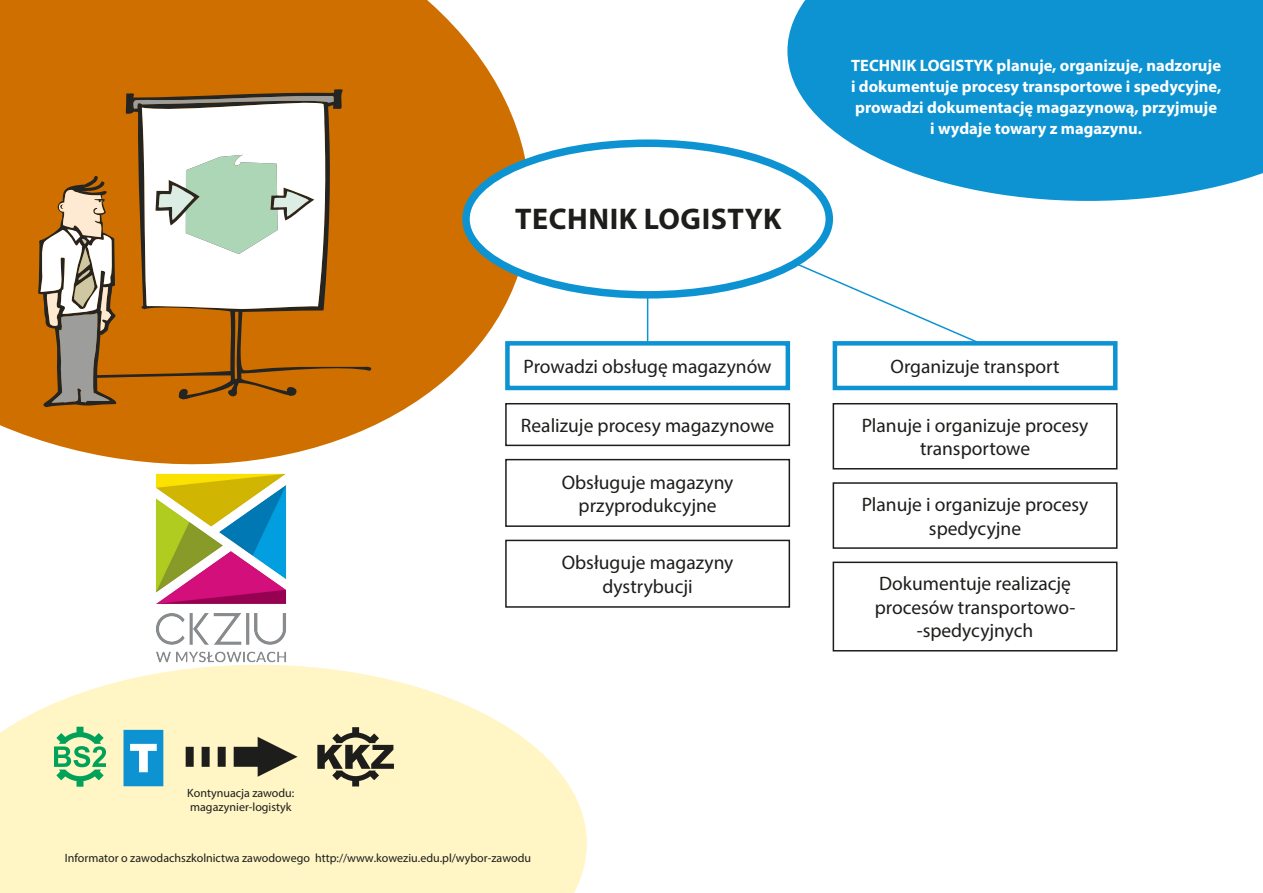
<style>
.page{position:relative;width:1263px;height:893px;background:#fff}
.page>*{position:absolute;margin:0;border:0;box-sizing:border-box;transform-origin:0 0}
.zawod_lewa{font:700 30px "Myriad Pro";letter-spacing:.02em;color:#1d1d1b}
.schematy_podst{font:19.5px/23.4px "Myriad Pro";color:#1d1d1b;text-align:center}
.zawod_opis_lewa{font:700 16.5px/21px "Myriad Pro";color:#fff;text-align:center}
.t1{font:12px "Myriad Pro";color:#1c1c1b}
.kontynuacja{font:12px/14.4px "Myriad Pro";color:#1d1d1b}
</style>
<div class="page">
<svg style="left:0;top:671px;width:587px;height:222px;background:#fef6cd"></svg>
<svg style="left:787px;top:0;width:476px;height:201px;background:#289fd7"></svg>
<svg style="left:0;top:0;width:554px;height:459px;fill:#cf6f00"></svg>
<svg style="left:94px;top:89px;width:277px;height:312px;background:#c46a02"></svg>
<svg style="left:133px;top:95px;width:201px;height:214px"></svg>
<svg style="left:38px;top:176px;width:78px;height:231px"></svg>
<svg style="left:762px;top:248px;width:215px;height:102px"></svg>
<hr style="left:647px;top:270px;width:1px;height:94px;background:#0d93d2">
<div style="left:466px;top:143px;width:363px;height:152px;background:#fff;border-radius:50%"></div>
<div style="left:462px;top:139px;width:371px;height:160px;border:8px solid #0d93d2;border-radius:50%"></div>
<div style="left:833px;top:403px;width:284px;height:66px;border:2px solid #1d1d1b"></div>
<div style="left:835px;top:343px;width:280px;height:45px;background:#fff"></div>
<div style="left:833px;top:341px;width:284px;height:49px;border:4px solid #0d93d2"></div>
<div style="left:833px;top:482px;width:284px;height:67px;border:2px solid #1d1d1b"></div>
<div style="left:833px;top:562px;width:284px;height:89px;border:2px solid #1d1d1b"></div>
<div style="left:506px;top:404px;width:283px;height:41px;background:#fff"></div>
<div style="left:505px;top:403px;width:285px;height:43px;border:2px solid #1d1d1b"></div>
<div style="left:505px;top:459px;width:285px;height:68px;border:2px solid #1d1d1b"></div>
<div style="left:505px;top:540px;width:285px;height:68px;border:2px solid #1d1d1b"></div>
<div style="left:507px;top:343px;width:281px;height:45px;background:#fff"></div>
<div style="left:505px;top:341px;width:285px;height:49px;border:4px solid #0d93d2"></div>
<svg style="left:186px;top:737px;width:112px;height:40px;background:#a6a082"></svg>
<svg style="left:317px;top:727px;width:77px;height:59px;background:#a6a082"></svg>
<svg style="left:123px;top:730px;width:40px;height:56px;background:#38a6d9"></svg>
<svg style="left:54px;top:727px;width:52px;height:60px;background:#99d399"></svg>
<img style="left:96px;top:414px;width:250px;height:308px">
<p class="zawod_lewa" style="left:515px;top:199px;width:268px">TECHNIK LOGISTYK</p>
<p class="schematy_podst" style="left:524px;top:354px;width:250px">Prowadzi obsługę magazynów</p>
<p class="schematy_podst" style="left:521px;top:413px;width:255px">Realizuje procesy magazynowe</p>
<p class="schematy_podst" style="left:562px;top:470px;width:173px">Obsługuje magazyny przyprodukcyjne</p>
<p class="schematy_podst" style="left:562px;top:551px;width:173px">Obsługuje magazyny dystrybucji</p>
<p class="kontynuacja" style="left:187px;top:785px;width:109px">Kontynuacja zawodu: magazynier-logistyk</p>
<p class="t1" style="left:65px;top:850px;width:468px">Informator o zawodachszkolnictwa zawodowego http://www.koweziu.edu.pl/wybor-zawodu</p>
<p class="zawod_opis_lewa" style="left:851px;top:54px;width:372px">TECHNIK LOGISTYK planuje, organizuje, nadzoruje i dokumentuje procesy transportowe i spedycyjne, prowadzi dokumentację magazynową, przyjmuje i wydaje towary z magazynu.</p>
<p class="schematy_podst" style="left:891px;top:354px;width:170px">Organizuje transport</p>
<p class="schematy_podst" style="left:862px;top:413px;width:228px">Planuje i organizuje procesy transportowe</p>
<p class="schematy_podst" style="left:862px;top:493px;width:228px">Planuje i organizuje procesy spedycyjne</p>
<p class="schematy_podst" style="left:875px;top:572px;width:202px">Dokumentuje realizację procesów transportowo--spedycyjnych</p>
</div>
